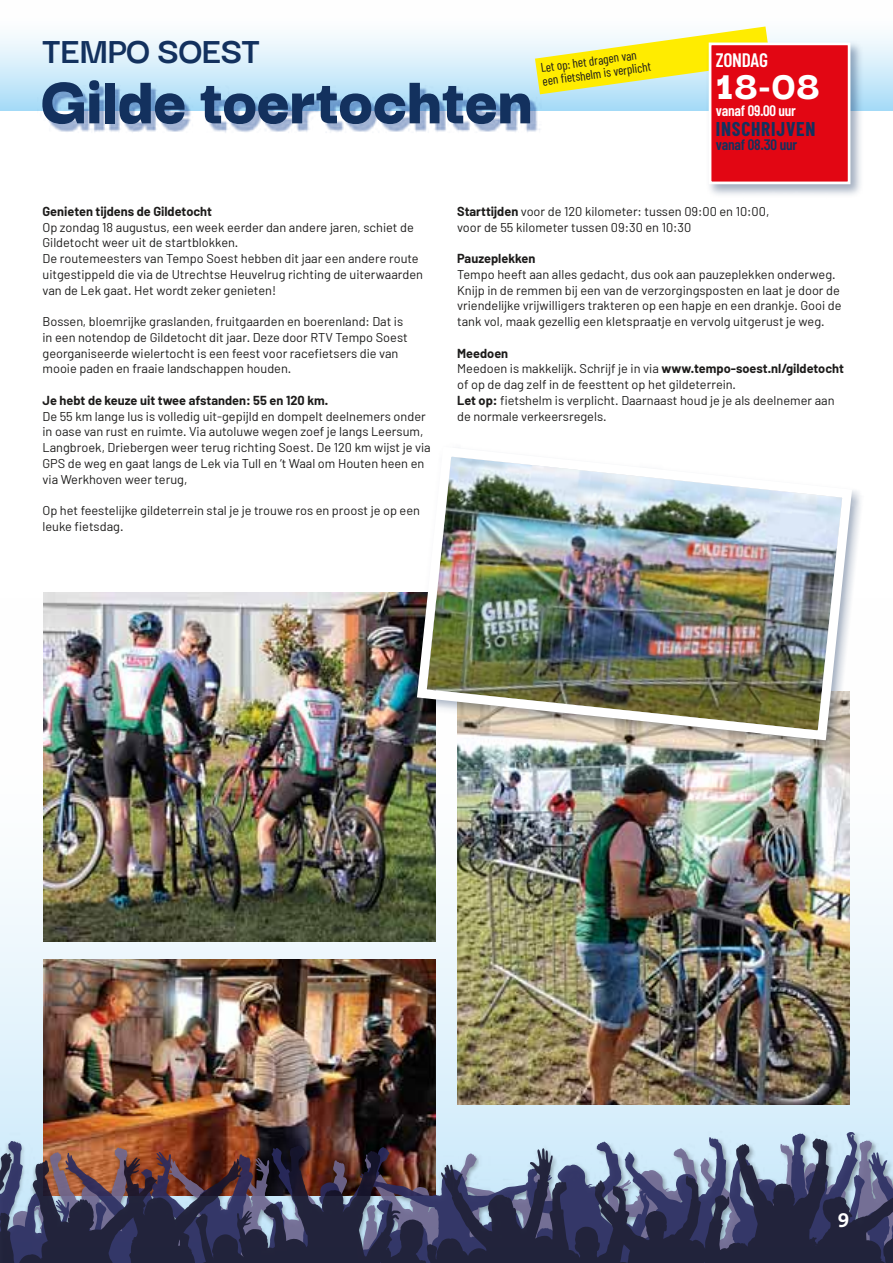
<style>
.page{position:relative;width:893px;height:1263px;background:#fff}
.page>*{position:absolute;margin:0;border:0;box-sizing:border-box;transform-origin:0 0}
.t1{font:900 72px "Darker Grotesque";letter-spacing:-.015em;color:#13315e}
.t2{font:900 42.15px "Darker Grotesque";color:#fff}
.t3{font:700 39px "Darker Grotesque";letter-spacing:-.015em;color:#13315e}
.t4{font:700 21px "The Sans C5";color:#fff}
.t5{font:700 19.5px "Barlow Condensed";letter-spacing:.04em;color:#13315e}
.t6{font:600 19.5px "Barlow Condensed";letter-spacing:-.015em;color:#fff}
.t7{font:600 15.15px "Barlow Condensed";letter-spacing:-.015em;color:#fff}
.t8{font:600 15.15px "Barlow Condensed";letter-spacing:-.015em;color:#13315e}
.t9{font:12.75px/15.8px "Barlow";color:#1d1c1b}
.t10{font:700 12.75px "Barlow";color:#1d1c1b}
.t11{font:12.75px "Barlow Condensed";color:#1d1c1b}
.s1{font-weight:700}
</style>
<div class="page">
<div style="left:0;top:0;width:893px;height:111px;background:linear-gradient(to bottom,#fff,#addef7)"></div>
<svg style="left:0;top:888px;width:893px;height:207px"></svg>
<img style="left:38px;top:50px;width:659px;height:83px">
<svg style="left:535px;top:27px;width:235px;height:67px"></svg>
<img style="left:702px;top:36px;width:165px;height:159px">
<div style="left:711px;top:45px;width:137px;height:137px;background:#e20613"></div>
<div style="left:709px;top:43px;width:141px;height:141px;border:3px solid #fff"></div>
<img style="left:43px;top:592px;width:393px;height:350px">
<img style="left:457px;top:760px;width:393px;height:335px">
<img style="left:44px;top:959px;width:392px;height:136px">
<img style="left:409px;top:492px;width:452px;height:268px">
<img style="left:412px;top:456px;width:445px;height:289px">
<img style="left:0;top:1095px;width:893px;height:31px">
<svg style="left:0;top:1126px;width:893px;height:3px;background:#a59b9a"></svg>
<svg style="left:0;top:1129px;width:893px;height:134px;background:#5a576c"></svg>
<p class="t3" style="left:43px;top:22px;width:219px">TEMPO SOEST</p>
<p class="t1" style="left:41px;top:47px;width:493px">Gilde toertochten</p>
<p class="t11" style="left:540px;top:60px;width:98px;rotate:-8deg">Let op: het dragen van</p>
<p class="t11" style="left:542px;top:73px;width:111px;rotate:-8deg">een fietshelm is verplicht</p>
<p class="t6" style="left:716px;top:48px;width:54px">ZONDAG</p>
<p class="t2" style="left:716px;top:54px;width:106px">18-08</p>
<p class="t7" style="left:716px;top:101px;width:82px">vanaf 09.00 uur</p>
<p class="t5" style="left:716px;top:116px;width:101px">INSCHRIJVEN</p>
<p class="t8" style="left:716px;top:135px;width:83px">vanaf 08.30 uur</p>
<p class="t10" style="left:43px;top:203px;width:171px">Genieten tijdens de Gildetocht</p>
<p class="t9" style="left:43px;top:219px;width:382px">Op zondag 18 augustus, een week eerder dan andere jaren, schiet de Gildetocht weer uit de startblokken.<br>De routemeesters van Tempo Soest hebben dit jaar een andere route uitgestippeld die via de Utrechtse Heuvelrug richting de uiterwaarden van de Lek gaat. Het wordt zeker genieten!</p>
<p class="t9" style="left:43px;top:313px;width:367px">Bossen, bloemrijke graslanden, fruitgaarden en boerenland: Dat is in een notendop de Gildetocht dit jaar. Deze door RTV Tempo Soest georganiseerde wielertocht is een feest voor racefietsers die van mooie paden en fraaie landschappen houden.</p>
<p class="t10" style="left:43px;top:392px;width:287px">Je hebt de keuze uit twee afstanden: 55 en 120 km.</p>
<p class="t9" style="left:43px;top:408px;width:390px">De 55 km lange lus is volledig uit-gepijld en dompelt deelnemers onder in oase van rust en ruimte. Via autoluwe wegen zoef je langs Leersum, Langbroek, Driebergen weer terug richting Soest. De 120 km wijst je via GPS de weg en gaat langs de Lek via Tull en ’t Waal om Houten heen en via Werkhoven weer terug,</p>
<p class="t9" style="left:43px;top:502px;width:379px">Op het feestelijke gildeterrein stal je je trouwe ros en proost je op een leuke fietsdag.</p>
<p class="t9" style="left:457px;top:203px;width:314px"><span class="s1">Starttijden</span> voor de 120 kilometer: tussen 09:00 en 10:00,</p>
<p class="t9" style="left:457px;top:219px;width:236px">voor de 55 kilometer tussen 09:30 en 10:30</p>
<p class="t10" style="left:457px;top:250px;width:80px">Pauzeplekken</p>
<p class="t9" style="left:457px;top:266px;width:386px">Tempo heeft aan alles gedacht, dus ook aan pauzeplekken onderweg.<br>Knijp in de remmen bij een van de verzorgingsposten en laat je door de vriendelijke vrijwilligers trakteren op een hapje en een drankje. Gooi de tank vol, maak gezellig een kletspraatje en vervolg uitgerust je weg.</p>
<p class="t10" style="left:457px;top:345px;width:53px">Meedoen</p>
<p class="t9" style="left:457px;top:360px;width:388px">Meedoen is makkelijk. Schrijf je in via <span class="s1">www.tempo-soest.nl/gildetocht </span>of op de dag zelf in de feesttent op het gildeterrein.</p>
<p class="t9" style="left:457px;top:392px;width:379px"><span class="s1">Let op:</span> fietshelm is verplicht. Daarnaast houd je je als deelnemer aan de normale verkeersregels.</p>
<p class="t4" style="left:838px;top:1207px;width:13px">9</p>
</div>
